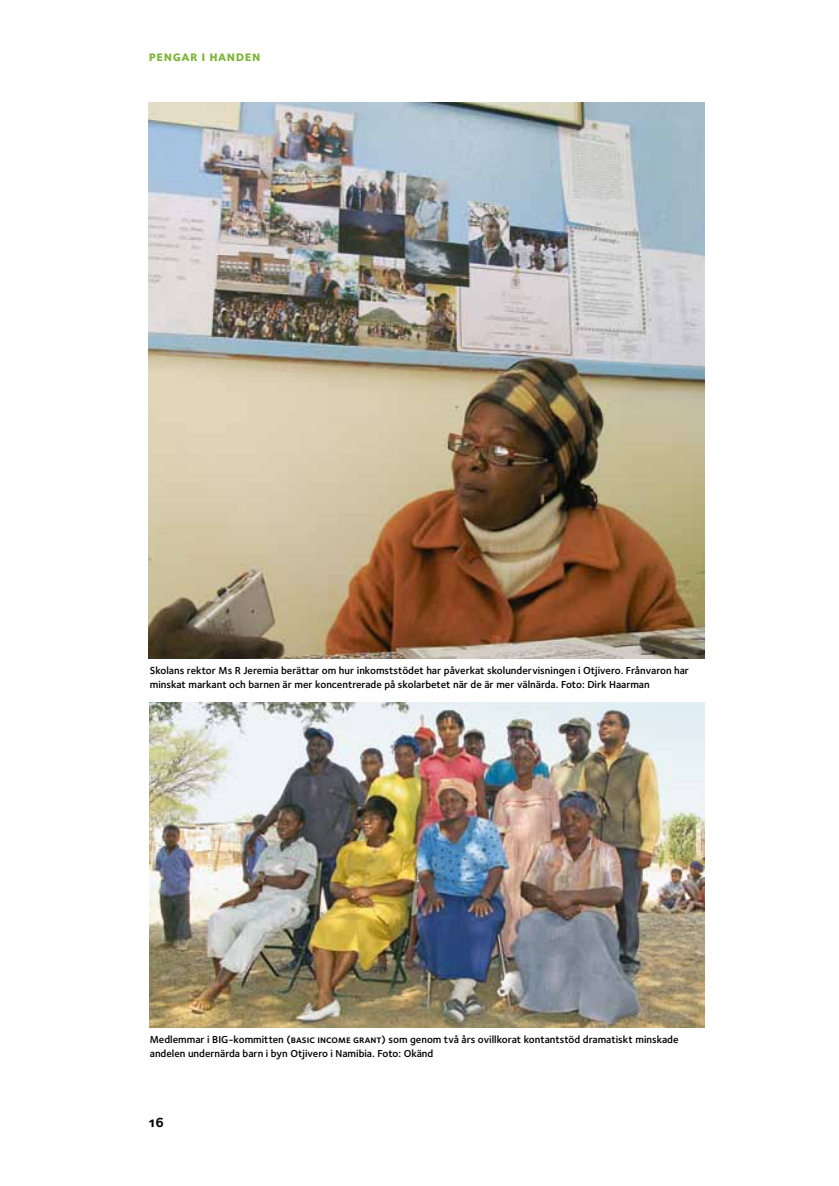
<style>
.page{position:relative;width:839px;height:1186px;background:#fff}
.page>*{position:absolute;margin:0;border:0;box-sizing:border-box;transform-origin:0 0}
.t1{font:14.17px "Foundry Sterling Bold Expert";letter-spacing:.04em;color:#7bb535}
.t2{font:14.17px "Foundry Sterling Bold Expert";color:#000}
.t3{font:10.5px/14px "Foundry Sterling Demi OSF";color:#000}
.s1{font-family:"Foundry Sterling Demi Expert"}
</style>
<div class="page">
<img style="left:149px;top:103px;width:555px;height:555px">
<img style="left:150px;top:702px;width:554px;height:325px">
<h1 class="t1" style="left:149px;top:46px;width:113px">pengar i handen</h1>
<p class="t3" style="left:150px;top:663px;width:540px">Skolans rektor Ms R Jeremia berättar om hur inkomststödet har påverkat skolundervisningen i Otjivero. Frånvaron har minskat markant och barnen är mer koncentrerade på skolarbetet när de är mer välnärda. Foto: Dirk Haarman</p>
<p class="t3" style="left:150px;top:1032px;width:530px">Medlemmar i BIG-kommitten <span class="s1">(basic income grant)</span> som genom två års ovillkorat kontantstöd dramatiskt minskade andelen undernärda barn i byn Otjivero i Namibia. Foto: Okänd</p>
<h1 class="t2" style="left:149px;top:1112px;width:16px">16</h1>
</div>
